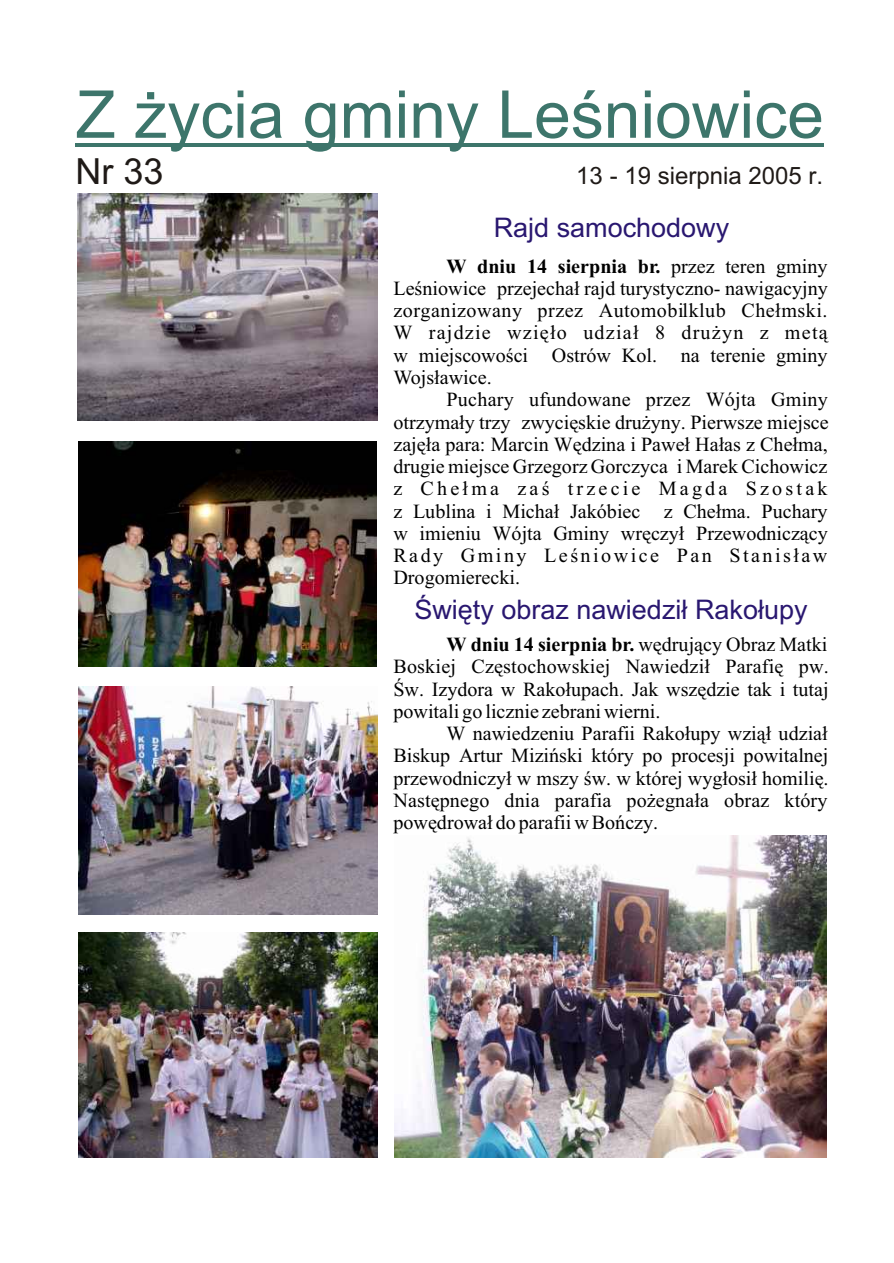
<style>
.page{position:relative;width:894px;height:1263px;background:#fff}
.page>*{position:absolute;margin:0;border:0;box-sizing:border-box;transform-origin:0 0}
.t1{font:66px "Arial CE";color:#3d756b}
.t2{font:36px "Arial CE";color:#1f1a17}
.t3{font:27px "Arial CE";color:#291770}
.t4{font:24px "Arial CE";color:#1f1a17}
.t5{font:20.1px/22.2px "Times New Roman CE";color:#000;text-align:justify}
.s1{font-weight:700}
</style>
<div class="page">
<hr style="left:76px;top:144px;width:748px;height:3px;background:#3d756b">
<img style="left:395px;top:836px;width:432px;height:322px">
<img style="left:78px;top:687px;width:299px;height:227px">
<img style="left:78px;top:932px;width:299px;height:226px">
<img style="left:78px;top:194px;width:299px;height:226px">
<img style="left:78px;top:441px;width:299px;height:226px">
<h1 class="t1" style="left:76px;top:90px;width:750px">Z ¿ycia gminy Leœniowice</h1>
<h2 class="t2" style="left:76px;top:158px;width:90px">Nr 33</h2>
<p class="t4" style="left:576px;top:167px;width:248px">13 - 19 sierpnia 2005 r.</p>
<h3 class="t3" style="left:494px;top:217px;width:237px">Rajd samochodowy</h3>
<p class="t5" style="left:393px;top:257px;width:436px;text-indent:53px"><span class="s1">W dniu 14 sierpnia br.</span> przez teren gminy Leœniowice przejecha³ rajd turystyczno- nawigacyjny zorganizowany przez Automobilklub Che³mski.<br>W rajdzie wziê³o udzia³ 8 dru¿yn z met¹ w miejscowoœci Ostrów Kol. na terenie gminy Wojs³awice.</p>
<p class="t5" style="left:393px;top:390px;width:437px;text-indent:53px">Puchary ufundowane przez Wójta Gminy otrzyma³y trzy zwyciêskie dru¿yny. Pierwsze miejsce zajê³a para: Marcin Wêdzina i Pawe³ Ha³as z Che³ma, drugie miejsce Grzegorz Gorczyca i Marek Cichowicz z Che³ma zaœ trzecie Magda Szostak z Lublina i Micha³ Jakóbiec z Che³ma. Puchary w imieniu Wójta Gminy wrêczy³ Przewodnicz¹cy Rady Gminy Leœniowice Pan Stanis³aw Drogomierecki.</p>
<h3 class="t3" style="left:414px;top:599px;width:395px">Œwiêty obraz nawiedzi³ Rako³upy</h3>
<p class="t5" style="left:393px;top:635px;width:437px;text-indent:53px"><span class="s1">W dniu 14 sierpnia br.</span> wêdruj¹cy Obraz Matki Boskiej Czêstochowskiej Nawiedzi³ Parafiê pw.<br>Œw. Izydora w Rako³upach. Jak wszêdzie tak i tutaj powitali go licznie zebrani wierni.</p>
<p class="t5" style="left:393px;top:724px;width:437px;text-indent:53px">W nawiedzeniu Parafii Rako³upy wzi¹³ udzia³<br>Biskup Artur Miziñski który po procesji powitalnej przewodniczy³ w mszy œw. w której wyg³osi³ homiliê.<br>Nastêpnego dnia parafia po¿egna³a obraz który powêdrowa³ do parafii w Boñczy.</p>
</div>
